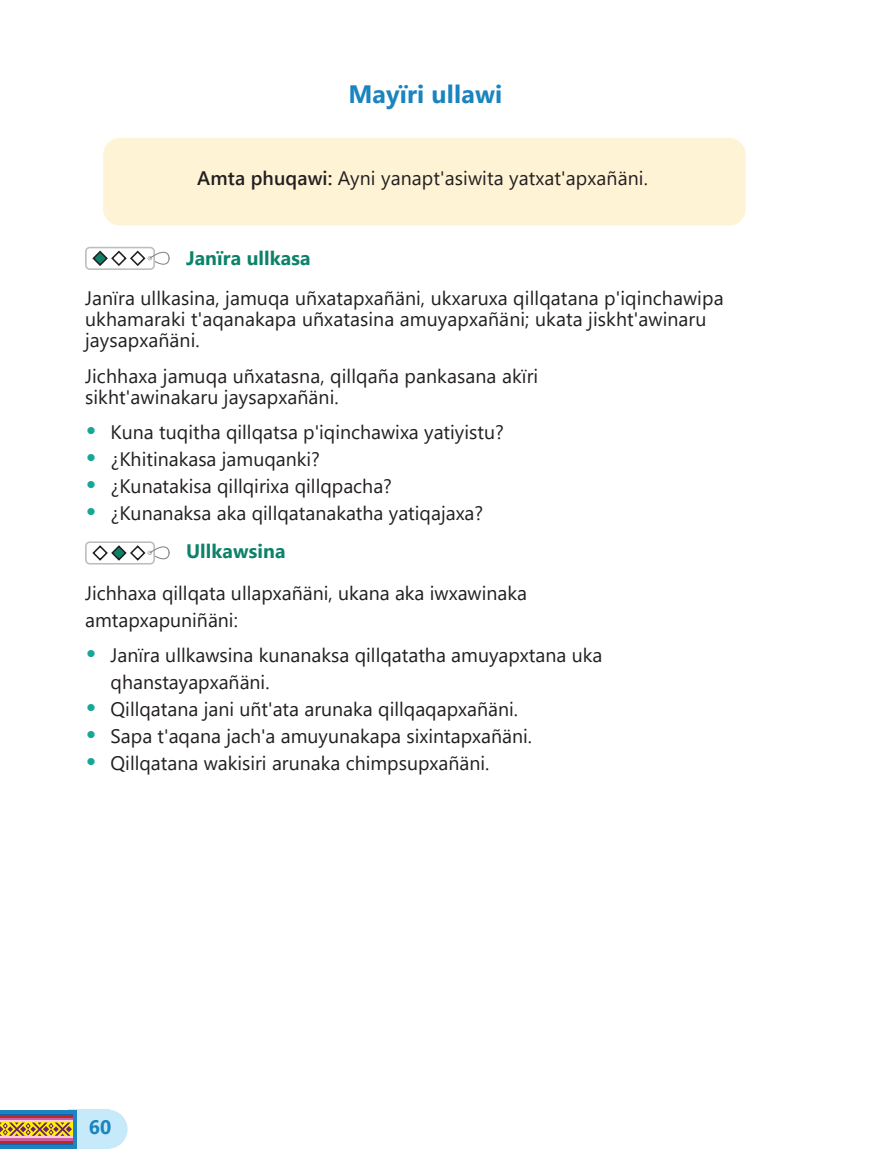
<style>
.page{position:relative;width:872px;height:1170px;background:#fff}
.page>*{position:absolute;margin:0;border:0;box-sizing:border-box;transform-origin:0 0}
.t1{font:700 25.05px "Segoe UI";letter-spacing:.005em;color:#1a84bf}
.t2{font:19.5px/21px "Segoe UI";color:#231f20}
.t3{font:700 19.5px "Segoe UI";letter-spacing:.005em;color:#0d826a}
.t4{font:700 19.5px "Segoe UI";color:#1a84bf}
.s1{font-weight:600}
.s2{font-family:"Gotham Rounded";font-weight:700;font-size:24px;color:#17a697}
</style>
<div class="page">
<div style="left:68px;top:1109px;width:41px;height:39px;background:#c6eafa"></div>
<div style="left:89px;top:1109px;width:39px;height:39px;background:#c6eafa;border-radius:50%"></div>
<svg style="left:0;top:1110px;width:76px;height:38px"></svg>
<hr style="left:0;top:1113px;width:72px;height:2px;background:#1b60ae">
<hr style="left:0;top:1142px;width:72px;height:2px;background:#1b60ae">
<hr style="left:0;top:1115px;width:72px;height:3px;background:#b82c28">
<hr style="left:0;top:1139px;width:72px;height:3px;background:#b82c28">
<hr style="left:0;top:1118px;width:72px;height:2px;background:#ca5da3">
<hr style="left:0;top:1137px;width:72px;height:2px;background:#ca5da3">
<hr style="left:0;top:1120px;width:72px;height:2px;background:#f9cdde">
<hr style="left:0;top:1135px;width:72px;height:2px;background:#f9cdde">
<svg style="left:0;top:1122px;width:72px;height:13px"></svg>
<div style="left:85px;top:247px;width:70px;height:23px;border:2px solid #bcbdc0;border-radius:4px"></div>
<svg style="left:91px;top:249px;width:79px;height:18px"></svg>
<div style="left:85px;top:541px;width:70px;height:23px;border:2px solid #bcbdc0;border-radius:4px"></div>
<svg style="left:91px;top:544px;width:79px;height:18px"></svg>
<div style="left:103px;top:138px;width:642px;height:87px;background:#fff3d5;border-radius:17px"></div>
<p class="t1" style="left:348px;top:71px;width:155px">Mayïri ullawi</p>
<p class="t2" style="left:197px;top:166px;width:452px"><span class="s1">Amta phuqawi:</span> Ayni yanapt'asiwita yatxat'apxañäni.</p>
<p class="t3" style="left:186px;top:240px;width:126px">Janïra ullkasa</p>
<p class="t2" style="left:85px;top:286px;width:640px">Janïra ullkasina, jamuqa uñxatapxañäni, ukxaruxa qillqatana p'iqinchawipa ukhamaraki t'aqanakapa uñxatasina amuyapxañäni; ukata jiskht'awinaru jaysapxañäni.</p>
<p class="t2" style="left:85px;top:363px;width:455px">Jichhaxa jamuqa uñxatasna, qillqaña pankasana akïri sikht'awinakaru jaysapxañäni.</p>
<p class="t2" style="left:85px;top:420px;width:420px"><span class="s2">•</span> Kuna tuqitha qillqatsa p'iqinchawixa yatiyistu?</p>
<p class="t2" style="left:85px;top:447px;width:236px"><span class="s2">•</span> ¿Khitinakasa jamuqanki?</p>
<p class="t2" style="left:85px;top:474px;width:308px"><span class="s2">•</span> ¿Kunatakisa qillqirixa qillqpacha?</p>
<p class="t2" style="left:85px;top:501px;width:400px"><span class="s2">•</span> ¿Kunanaksa aka qillqatanakatha yatiqajaxa?</p>
<p class="t3" style="left:186px;top:532px;width:101px">Ullkawsina</p>
<p class="t2" style="left:85px;top:577px;width:443px;line-height:27px">Jichhaxa qillqata ullapxañäni, ukana aka iwxawinaka amtapxapuniñäni:</p>
<p class="t2" style="left:111px;top:640px;width:493px;line-height:27px;text-indent:-26px"><span class="s2">•</span> Janïra ullkawsina kunanaksa qillqatatha amuyapxtana uka qhanstayapxañäni.</p>
<p class="t2" style="left:85px;top:697px;width:434px"><span class="s2">•</span> Qillqatana jani uñt'ata arunaka qillqaqapxañäni.</p>
<p class="t2" style="left:85px;top:724px;width:448px"><span class="s2">•</span> Sapa t'aqana jach'a amuyunakapa sixintapxañäni.</p>
<p class="t2" style="left:85px;top:751px;width:406px"><span class="s2">•</span> Qillqatana wakisiri arunaka chimpsupxañäni.</p>
<p class="t4" style="left:89px;top:1108px;width:24px">60</p>
</div>
